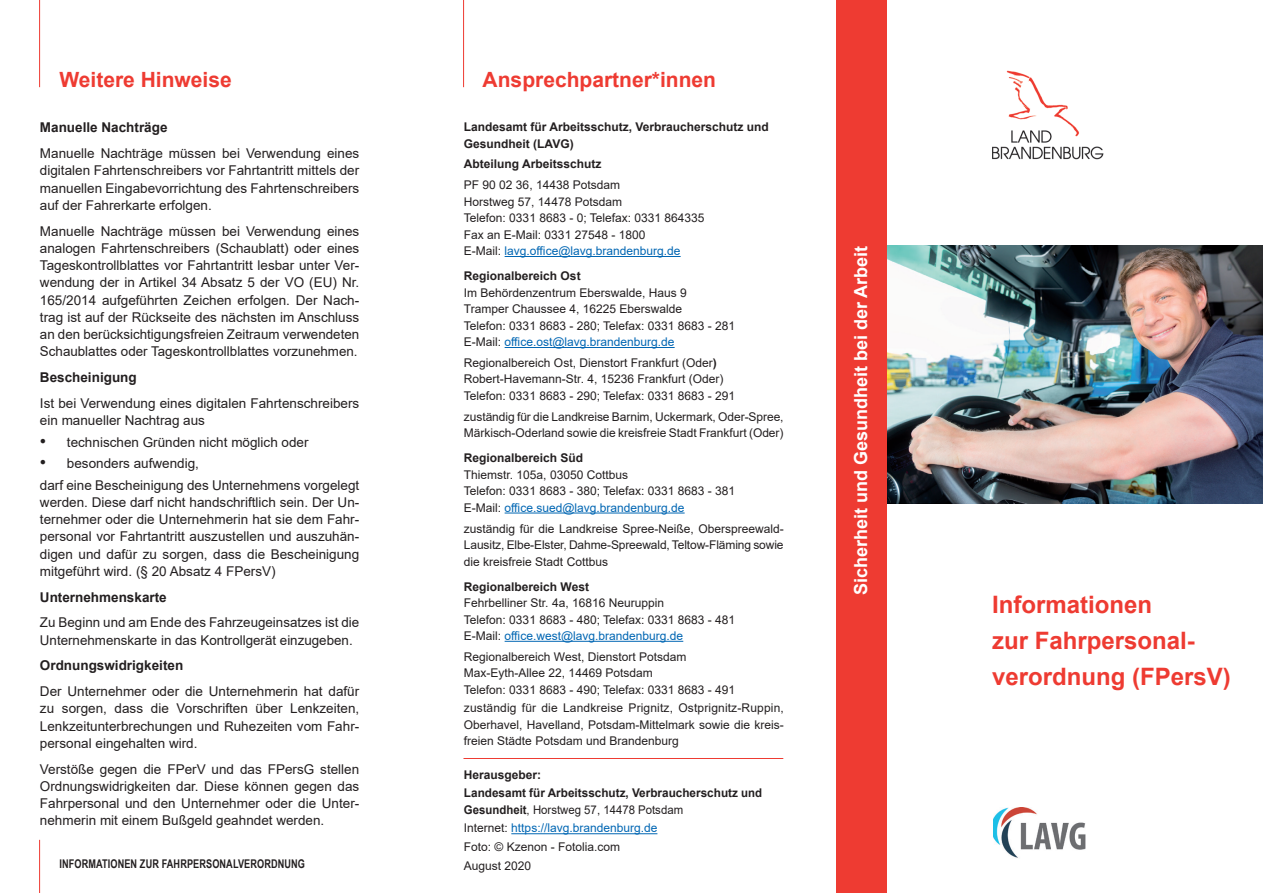
<style>
.page{position:relative;width:1263px;height:893px;background:#fff}
.page>*{position:absolute;margin:0;border:0;box-sizing:border-box;transform-origin:0 0}
.t1{font:700 24px/36px "Arial";color:#ee3b32}
.t2{font:700 21px "Arial";color:#ee3b32}
.t3{font:700 18px "Arial";color:#fff}
.t4{font:13.5px/17.2px "Arial";color:#231f20;text-align:justify}
.t5{font:700 13.5px "Arial";color:#231f20}
.t6{font:12px/16.5px "Arial";color:#231f20}
.t7{font:700 12px/16.5px "Arial";color:#231f20}
.t8{font:12px/18.6px "Arial";color:#231f20;scale:.95 1}
.t9{font:700 12px "Arial Narrow";letter-spacing:.01em;color:#231f20;scale:.93 1}
.s1{font-family:"Times New Roman";font-size:18px}
.s2{color:#0166b3}
.s3{font-weight:700}
</style>
<div class="page">
<img style="left:888px;top:246px;width:375px;height:258px">
<img style="left:992px;top:71px;width:111px;height:88px">
<hr style="left:463px;top:0;width:1px;height:87px;background:#ee3b32">
<div style="left:836px;top:0;width:51px;height:893px;background:#ee3b32"></div>
<img style="left:993px;top:807px;width:92px;height:51px">
<hr style="left:39px;top:840px;width:1px;height:53px;background:#ee3b32">
<hr style="left:39px;top:0;width:1px;height:87px;background:#ee3b32">
<hr style="left:463px;top:758px;width:320px;height:1px;background:#ee3b32">
<hr style="left:505px;top:256px;width:176px;height:1px;background:#0166b3">
<hr style="left:505px;top:347px;width:170px;height:1px;background:#0166b3">
<hr style="left:505px;top:513px;width:180px;height:1px;background:#0166b3">
<hr style="left:505px;top:641px;width:178px;height:1px;background:#0166b3">
<hr style="left:511px;top:833px;width:146px;height:1px;background:#0166b3">
<h2 class="t2" style="left:59px;top:65px;width:174px">Weitere Hinweise</h2>
<p class="t5" style="left:40px;top:118px;width:129px">Manuelle Nachträge</p>
<p class="t4" style="left:40px;top:145px;width:321px">Manuelle Nachträge müssen bei Verwendung eines digitalen Fahrtenschreibers vor Fahrtantritt mittels der manuellen Eingabevorrichtung des Fahrtenschreibers auf der Fahrerkarte erfolgen.</p>
<p class="t4" style="left:40px;top:222px;width:321px">Manuelle Nachträge müssen bei Verwendung eines analogen Fahrtenschreibers (Schaublatt) oder eines Tageskontrollblattes vor Fahrtantritt lesbar unter Ver&shy;wendung der in Artikel 34 Absatz 5 der VO (EU) Nr.<br>165/2014 aufgeführten Zeichen erfolgen. Der Nach&shy;trag ist auf der Rückseite des nächsten im Anschluss an den berücksichtigungsfreien Zeitraum verwendeten Schaublattes oder Tageskontrollblattes vorzunehmen.</p>
<p class="t5" style="left:40px;top:368px;width:98px">Bescheinigung</p>
<p class="t4" style="left:40px;top:394px;width:321px">Ist bei Verwendung eines digitalen Fahrtenschreibers ein manueller Nachtrag aus</p>
<p class="t4" style="left:40px;top:433px;width:270px"><span class="s1">•</span> technischen Gründen nicht möglich oder</p>
<p class="t4" style="left:40px;top:453px;width:321px;line-height:21.5px"><span class="s1">•</span> besonders aufwendig,<br>darf eine Bescheinigung des Unternehmens vorgelegt</p>
<p class="t4" style="left:40px;top:493px;width:321px">werden. Diese darf nicht handschriftlich sein. Der Un&shy;ternehmer oder die Unternehmerin hat sie dem Fahr&shy;personal vor Fahrtantritt auszustellen und auszuhän&shy;digen und dafür zu sorgen, dass die Bescheinigung mitgeführt wird. (§ 20 Absatz 4 FPersV)</p>
<p class="t5" style="left:40px;top:587px;width:128px">Unternehmenskarte</p>
<p class="t4" style="left:40px;top:614px;width:321px">Zu Beginn und am Ende des Fahrzeugeinsatzes ist die<br>Unternehmenskarte in das Kontrollgerät einzugeben.</p>
<p class="t5" style="left:40px;top:656px;width:145px">Ordnungswidrigkeiten</p>
<p class="t4" style="left:40px;top:683px;width:321px">Der Unternehmer oder die Unternehmerin hat dafür zu sorgen, dass die Vorschriften über Lenkzeiten, Lenkzeitunterbrechungen und Ruhezeiten vom Fahr&shy;personal eingehalten wird.</p>
<p class="t4" style="left:40px;top:760px;width:321px">Verstöße gegen die FPerV und das FPersG stellen Ordnungswidrigkeiten dar. Diese können gegen das Fahrpersonal und den Unternehmer oder die Unter&shy;nehmerin mit einem Bußgeld geahndet werden.</p>
<p class="t9" style="left:59px;top:854px;width:266px">INFORMATIONEN ZUR FAHRPERSONALVERORDNUNG</p>
<h2 class="t2" style="left:483px;top:65px;width:235px">Ansprechpartner*innen</h2>
<p class="t7" style="left:464px;top:119px;width:306px">Landesamt für Arbeitsschutz, Verbraucherschutz und<br>Gesundheit (LAVG)</p>
<p class="t7" style="left:464px;top:156px;width:139px">Abteilung Arbeitsschutz</p>
<p class="t6" style="left:464px;top:177px;width:242px">PF 90 02 36, 14438 Potsdam<br>Horstweg 57, 14478 Potsdam<br>Telefon: 0331 8683 - 0; Telefax: 0331 864335<br>Fax an E-Mail: 0331 27548 - 1800<br>E-Mail: <span class="s2">lavg.office@lavg.brandenburg.de</span></p>
<p class="t7" style="left:464px;top:268px;width:118px">Regionalbereich Ost</p>
<p class="t6" style="left:464px;top:284px;width:273px">Im Behördenzentrum Eberswalde, Haus 9<br>Tramper Chaussee 4, 16225 Eberswalde<br>Telefon: 0331 8683 - 280; Telefax: 0331 8683 - 281<br>E-Mail: <span class="s2">office.ost@lavg.brandenburg.de</span></p>
<p class="t6" style="left:464px;top:354px;width:273px">Regionalbereich Ost, Dienstort Frankfurt (Oder<span class="s3">)<br></span>Robert-Havemann-Str. 4, 15236 Frankfurt (Oder)<br>Telefon: 0331 8683 - 290; Telefax: 0331 8683 - 291</p>
<p class="t6" style="left:464px;top:408px;width:321px">zuständig für die Landkreise Barnim, Uckermark, Oder-Spree,<br>Märkisch-Oderland sowie die kreisfreie Stadt Frankfurt (Oder)</p>
<p class="t7" style="left:464px;top:450px;width:121px">Regionalbereich Süd</p>
<p class="t6" style="left:464px;top:466px;width:273px">Thiemstr. 105a, 03050 Cottbus<br>Telefon: 0331 8683 - 380; Telefax: 0331 8683 - 381<br>E-Mail: <span class="s2">office.sued@lavg.brandenburg.de</span></p>
<p class="t6" style="left:464px;top:520px;width:321px;text-align:justify">zuständig für die Landkreise Spree-Neiße, Oberspreewald-Lausitz, Elbe-Elster, Dahme-Spreewald, Teltow-Fläming sowie die kreisfreie Stadt Cottbus</p>
<p class="t7" style="left:464px;top:578px;width:127px">Regionalbereich West</p>
<p class="t6" style="left:464px;top:594px;width:273px">Fehrbelliner Str. 4a, 16816 Neuruppin<br>Telefon: 0331 8683 - 480; Telefax: 0331 8683 - 481<br>E-Mail: <span class="s2">office.west@lavg.brandenburg.de</span></p>
<p class="t6" style="left:464px;top:648px;width:273px">Regionalbereich West, Dienstort Potsdam<br>Max-Eyth-Allee 22, 14469 Potsdam<br>Telefon: 0331 8683 - 490; Telefax: 0331 8683 - 491</p>
<p class="t6" style="left:464px;top:700px;width:321px;text-align:justify">zuständig für die Landkreise Prignitz, Ostprignitz-Ruppin, Oberhavel, Havelland, Potsdam-Mittelmark sowie die kreis&shy;freien Städte Potsdam und Brandenburg</p>
<p class="t7" style="left:464px;top:765px;width:300px;line-height:18.6px">Herausgeber:<br>Landesamt für Arbeitsschutz, Verbraucherschutz und</p>
<p class="t8" style="left:464px;top:800px;width:232px"><span class="s3">Gesundheit</span>, Horstweg 57, 14478 Potsdam<br>Internet: <span class="s2">https://lavg.brandenburg.de<br></span>Foto: © Kzenon - Fotolia.com<br>August 2020</p>
<h3 class="t3" style="left:848px;top:595px;width:351px;rotate:-90deg">Sicherheit und Gesundheit bei der Arbeit</h3>
<h1 class="t1" style="left:992px;top:587px;width:240px">Informationen<br>zur Fahrpersonal&shy;verordnung (FPersV)</h1>
</div>
